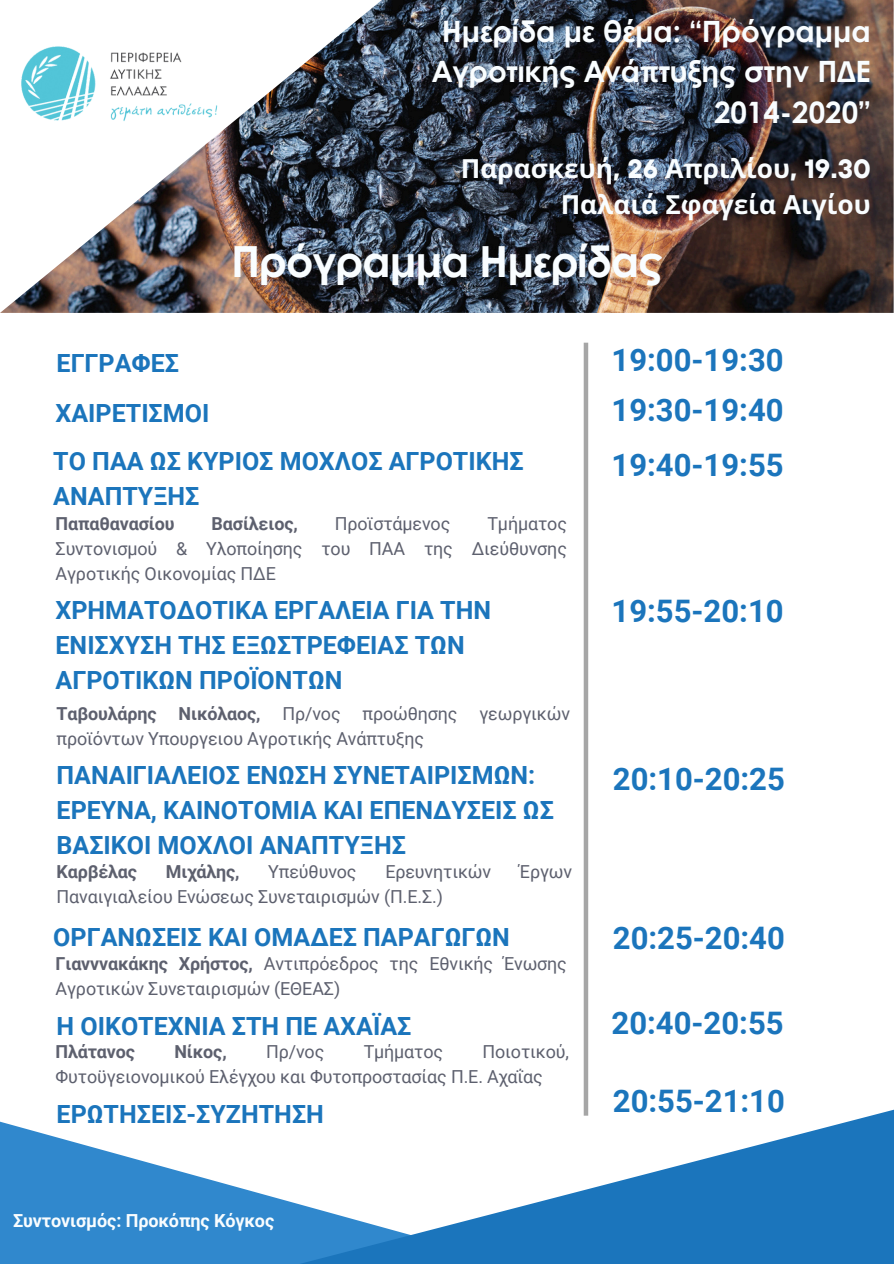
<style>
.page{position:relative;width:894px;height:1264px;background:#fff}
.page>*{position:absolute;margin:0;border:0;box-sizing:border-box;transform-origin:0 0}
.t1{font:700 42.9px "Century Gothic";letter-spacing:-.025em;color:#f9fdff}
.t2{font:700 31.05px "Roboto";color:#1b75bc}
.t3{font:700 29.4px/40.5px "Century Gothic";color:#f9fdff;text-align:right}
.t4{font:700 26.25px/36px "Noto Sans";color:#f9fdff;text-align:right}
.t5{font:700 25.05px/34.8px "Roboto";color:#1b75bc}
.t6{font:700 18px "Roboto";letter-spacing:-.005em;color:#f9fdff}
.t7{font:17.85px/24.8px "Roboto";letter-spacing:-.005em;color:#5d606e}
.t8{font:700 17.85px "Roboto";letter-spacing:-.005em;color:#5d606e}
.s1{font-family:"TT Hoves"}
.s2{font-weight:700}
</style>
<div class="page">
<img style="left:0;top:0;width:893px;height:313px">
<svg style="left:0;top:1121px;width:184px;height:142px;fill:#3088cd"></svg>
<svg style="left:184px;top:770px;width:709px;height:493px"></svg>
<div style="left:583px;top:343px;width:5px;height:772px;background:#a6a6a6"></div>
<img style="left:13px;top:0;width:212px;height:179px">
<h4 class="t3" style="left:432px;top:9px;width:440px">Ημερίδα με θέμα: “Πρόγραμμα<br>Αγροτικής Ανάπτυξης στην ΠΔΕ<br>2014-2020”</h4>
<h2 class="t4" style="left:461px;top:149px;width:411px">Παρασκευή<span class="s1">, 26</span> Απριλίου<span class="s1">, 19.30<br></span>Παλαιά Σφαγεία Αιγίου</h2>
<h2 class="t1" style="left:231px;top:228px;width:433px">Πρόγραμμα Ημερίδας</h2>
<h3 class="t5" style="left:57px;top:345px;width:124px">ΕΓΓΡΑΦΕΣ</h3>
<p class="t5" style="left:53px;top:388px;width:471px;line-height:48.6px">ΧΑΙΡΕΤΙΣΜΟΙ<br>ΤΟ ΠΑΑ ΩΣ ΚΥΡΙΟΣ ΜΟΧΛΟΣ ΑΓΡΟΤΙΚΗΣ</p>
<h3 class="t5" style="left:53px;top:479px;width:147px">ΑΝΑΠΤΥΞΗΣ</h3>
<h2 class="t8" style="left:56px;top:513px;width:120px">Παπαθανασίου</h2>
<h2 class="t8" style="left:211px;top:513px;width:88px">Βασίλειος,</h2>
<h2 class="t7" style="left:335px;top:511px;width:117px">Προϊστάμενος</h2>
<h2 class="t7" style="left:56px;top:511px;width:512px;text-align:justify;text-indent:431px">Τμήματος Συντονισμού &amp; Υλοποίησης του ΠΑΑ της Διεύθυνσης Αγροτικής Οικονομίας ΠΔΕ</h2>
<h3 class="t5" style="left:56px;top:593px;width:437px">ΧΡΗΜΑΤΟΔΟΤΙΚΑ ΕΡΓΑΛΕΙΑ ΓΙΑ ΤΗΝ<br>ΕΝΙΣΧΥΣΗ ΤΗΣ ΕΞΩΣΤΡΕΦΕΙΑΣ ΤΩΝ<br>ΑΓΡΟΤΙΚΩΝ ΠΡΟΪΟΝΤΩΝ</h3>
<p class="t7" style="left:57px;top:701px;width:515px"><span class="s2">Ταβουλάρης Νικόλαος,</span> Πρ/νος προώθησης γεωργικών προϊόντων Υπουργειου Αγροτικής Ανάπτυξης</p>
<h3 class="t5" style="left:57px;top:758px;width:498px">ΠΑΝΑΙΓΙΑΛΕΙΟΣ ΕΝΩΣΗ ΣΥΝΕΤΑΙΡΙΣΜΩΝ:<br>ΕΡΕΥΝΑ, ΚΑΙΝΟΤΟΜΙΑ ΚΑΙ ΕΠΕΝΔΥΣΕΙΣ ΩΣ<br>ΒΑΣΙΚΟΙ ΜΟΧΛΟΙ ΑΝΑΠΤΥΞΗΣ</h3>
<h2 class="t8" style="left:57px;top:861px;width:82px">Καρβέλας</h2>
<h2 class="t8" style="left:166px;top:861px;width:75px">Μιχάλης,</h2>
<h2 class="t7" style="left:268px;top:859px;width:90px">Υπεύθυνος</h2>
<h2 class="t7" style="left:385px;top:859px;width:107px">Ερευνητικών</h2>
<h2 class="t7" style="left:520px;top:859px;width:54px">Έργων</h2>
<h2 class="t7" style="left:57px;top:884px;width:387px">Παναιγιαλείου Ενώσεως Συνεταιρισμών (Π.Ε.Σ.)</h2>
<h3 class="t5" style="left:53px;top:920px;width:458px">ΟΡΓΑΝΩΣΕΙΣ ΚΑΙ ΟΜΑΔΕΣ ΠΑΡΑΓΩΓΩΝ</h3>
<p class="t7" style="left:56px;top:951px;width:512px"><span class="s2">Γιανννακάκης Χρήστος,</span> Αντιπρόεδρος της Εθνικής Ένωσης<br>Αγροτικών Συνεταιρισμών (ΕΘΕΑΣ)</p>
<h3 class="t5" style="left:57px;top:1008px;width:356px">Η ΟΙΚΟΤΕΧΝΙΑ ΣΤΗ ΠΕ ΑΧΑΪΑΣ</h3>
<p class="t8" style="left:56px;top:1041px;width:81px">Πλάτανος</p>
<p class="t8" style="left:174px;top:1041px;width:54px">Νίκος,</p>
<p class="t7" style="left:266px;top:1039px;width:60px">Πρ/νος</p>
<p class="t7" style="left:363px;top:1039px;width:81px">Τμήματος</p>
<p class="t7" style="left:56px;top:1039px;width:515px;text-indent:427px">Ποιοτικού,<br>Φυτοϋγειονομικού Ελέγχου και Φυτοπροστασίας Π.Ε. Αχαΐας</p>
<h2 class="t5" style="left:57px;top:1096px;width:269px">ΕΡΩΤΗΣΕΙΣ-ΣΥΖΗΤΗΣΗ</h2>
<p class="t6" style="left:13px;top:1209px;width:263px">Συντονισμός: Προκόπης Κόγκος</p>
<p class="t2" style="left:611px;top:342px;width:173px">19:00-19:30</p>
<h2 class="t2" style="left:611px;top:392px;width:173px">19:30-19:40</h2>
<h3 class="t2" style="left:611px;top:447px;width:173px">19:40-19:55</h3>
<h5 class="t2" style="left:611px;top:593px;width:173px">19:55-20:10</h5>
<h1 class="t2" style="left:612px;top:761px;width:173px">20:10-20:25</h1>
<h2 class="t2" style="left:612px;top:920px;width:173px">20:25-20:40</h2>
<h2 class="t2" style="left:611px;top:1005px;width:173px">20:40-20:55</h2>
<p class="t2" style="left:612px;top:1083px;width:173px">20:55-21:10</p>
</div>
